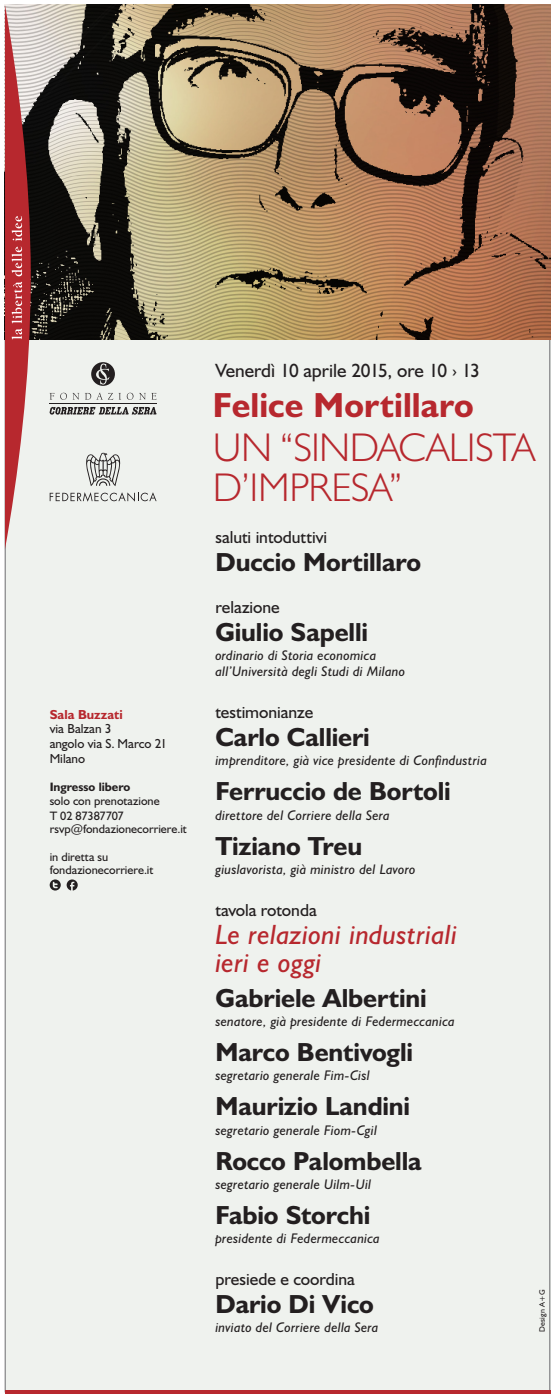
<style>
.page{position:relative;width:555px;height:1399px;background:#fff}
.page>*{position:absolute;margin:0;border:0;box-sizing:border-box;transform-origin:0 0}
.t1{font:300 40.25px "Humanist 521 BT";letter-spacing:-.015em;color:#b7282e}
.t2{font:700 35px "Humanist 521 BT";color:#b7282e}
.t3{font:italic 28px "Humanist 521 BT";letter-spacing:.01em;color:#b7282e}
.t4{font:700 26.25px "Humanist 521 BT";letter-spacing:-.005em;color:#231f20}
.t5{font:19.25px "Humanist 521 BT";letter-spacing:-.005em;color:#231f20}
.t6{font:17.5px "Humanist 521 BT";color:#231f20}
.t7{font:italic 14px "Humanist 521 BT";letter-spacing:.01em;color:#231f20}
.t8{font:13.12px "Humanist 521 BT";color:#231f20}
.t9{font:700 13.12px "Humanist 521 BT";color:#b7282e}
.t10{font:12.25px "Humanist 521 BT";color:#231f20}
.t11{font:700 12.25px "Humanist 521 BT";letter-spacing:-.005em;color:#231f20}
.t12{font:12.25px "Humanist 521 BT";letter-spacing:-.02em;color:#231f20}
.t13{font:7.88px "Humanist 521 BT";letter-spacing:.04em;color:#231f20}
</style>
<div class="page">
<div style="left:5px;top:5px;width:544px;height:1387px;background:#eff2ee"></div>
<svg style="left:50px;top:879px;width:11px;height:11px"></svg>
<svg style="left:67px;top:879px;width:11px;height:11px"></svg>
<hr style="left:50px;top:403px;width:106px;height:1px;background:#231f20">
<svg style="left:49px;top:407px;width:107px;height:8px"></svg>
<svg style="left:50px;top:393px;width:4px;height:7px"></svg>
<svg style="left:60px;top:393px;width:19px;height:7px"></svg>
<svg style="left:85px;top:393px;width:36px;height:7px"></svg>
<svg style="left:127px;top:393px;width:6px;height:7px"></svg>
<svg style="left:139px;top:393px;width:17px;height:7px"></svg>
<div style="left:91px;top:362px;width:24px;height:24px;background:#231f20;border-radius:50%"></div>
<svg style="left:96px;top:364px;width:13px;height:21px"></svg>
<hr style="left:5px;top:1390px;width:544px;height:4px;background:#b7282e">
<img style="left:31px;top:5px;width:518px;height:334px">
<svg style="left:5px;top:5px;width:26px;height:544px"></svg>
<svg style="left:86px;top:453px;width:35px;height:33px"></svg>
<svg style="left:50px;top:492px;width:106px;height:10px"></svg>
<p class="t9" style="left:50px;top:706px;width:74px">Sala Buzzati</p>
<p class="t8" style="left:50px;top:721px;width:63px">via Balzan 3</p>
<p class="t8" style="left:50px;top:736px;width:119px">angolo via S. Marco 21</p>
<p class="t8" style="left:50px;top:751px;width:37px">Milano</p>
<p class="t11" style="left:50px;top:779px;width:82px">Ingresso libero</p>
<p class="t10" style="left:50px;top:793px;width:111px">solo con prenotazione</p>
<p class="t12" style="left:50px;top:809px;width:75px">T 02 87387707</p>
<p class="t10" style="left:50px;top:822px;width:139px">rsvp@fondazionecorriere.it</p>
<p class="t10" style="left:50px;top:849px;width:60px">in diretta su</p>
<p class="t10" style="left:50px;top:862px;width:105px">fondazionecorriere.it</p>
<p class="t5" style="left:215px;top:358px;width:266px">Venerdì 10 aprile 2015, ore 10 › 13</p>
<p class="t2" style="left:213px;top:383px;width:262px">Felice Mortillaro</p>
<p class="t1" style="left:213px;top:422px;width:323px">UN “SINDACALISTA</p>
<p class="t1" style="left:213px;top:463px;width:191px">D’IMPRESA”</p>
<p class="t6" style="left:215px;top:526px;width:113px">saluti intoduttivi</p>
<p class="t4" style="left:215px;top:546px;width:207px">Duccio Mortillaro</p>
<p class="t6" style="left:215px;top:596px;width:66px">relazione</p>
<p class="t4" style="left:215px;top:616px;width:154px">Giulio Sapelli</p>
<p class="t7" style="left:215px;top:647px;width:162px">ordinario di Storia economica</p>
<p class="t7" style="left:215px;top:663px;width:191px">all’Università degli Studi di Milano</p>
<p class="t6" style="left:215px;top:701px;width:99px">testimonianze</p>
<p class="t4" style="left:215px;top:721px;width:156px">Carlo Callieri</p>
<p class="t7" style="left:215px;top:752px;width:273px">imprenditore, già vice presidente di Confindustria</p>
<p class="t4" style="left:215px;top:775px;width:237px">Ferruccio de Bortoli</p>
<p class="t7" style="left:215px;top:806px;width:175px">direttore del Corriere della Sera</p>
<p class="t4" style="left:215px;top:829px;width:148px">Tiziano Treu</p>
<p class="t7" style="left:215px;top:860px;width:201px">giuslavorista, già ministro del Lavoro</p>
<p class="t6" style="left:215px;top:899px;width:103px">tavola rotonda</p>
<p class="t3" style="left:215px;top:917px;width:243px">Le relazioni industriali</p>
<p class="t3" style="left:215px;top:945px;width:108px">ieri e oggi</p>
<p class="t4" style="left:215px;top:982px;width:213px">Gabriele Albertini</p>
<p class="t7" style="left:215px;top:1013px;width:240px">senatore, già presidente di Federmeccanica</p>
<p class="t4" style="left:215px;top:1036px;width:199px">Marco Bentivogli</p>
<p class="t7" style="left:215px;top:1067px;width:156px">segretario generale Fim-Cisl</p>
<p class="t4" style="left:215px;top:1090px;width:196px">Maurizio Landini</p>
<p class="t7" style="left:215px;top:1121px;width:163px">segretario generale Fiom-Cgil</p>
<p class="t4" style="left:215px;top:1144px;width:208px">Rocco Palombella</p>
<p class="t7" style="left:215px;top:1175px;width:157px">segretario generale Uilm-Uil</p>
<p class="t4" style="left:215px;top:1199px;width:156px">Fabio Storchi</p>
<p class="t7" style="left:215px;top:1230px;width:166px">presidente di Federmeccanica</p>
<p class="t6" style="left:215px;top:1268px;width:141px">presiede e coordina</p>
<p class="t4" style="left:215px;top:1288px;width:160px">Dario Di Vico</p>
<p class="t7" style="left:215px;top:1319px;width:164px">inviato del Corriere della Sera</p>
<p class="t13" style="left:537px;top:1332px;width:44px;rotate:-90deg">Design A+G</p>
</div>
